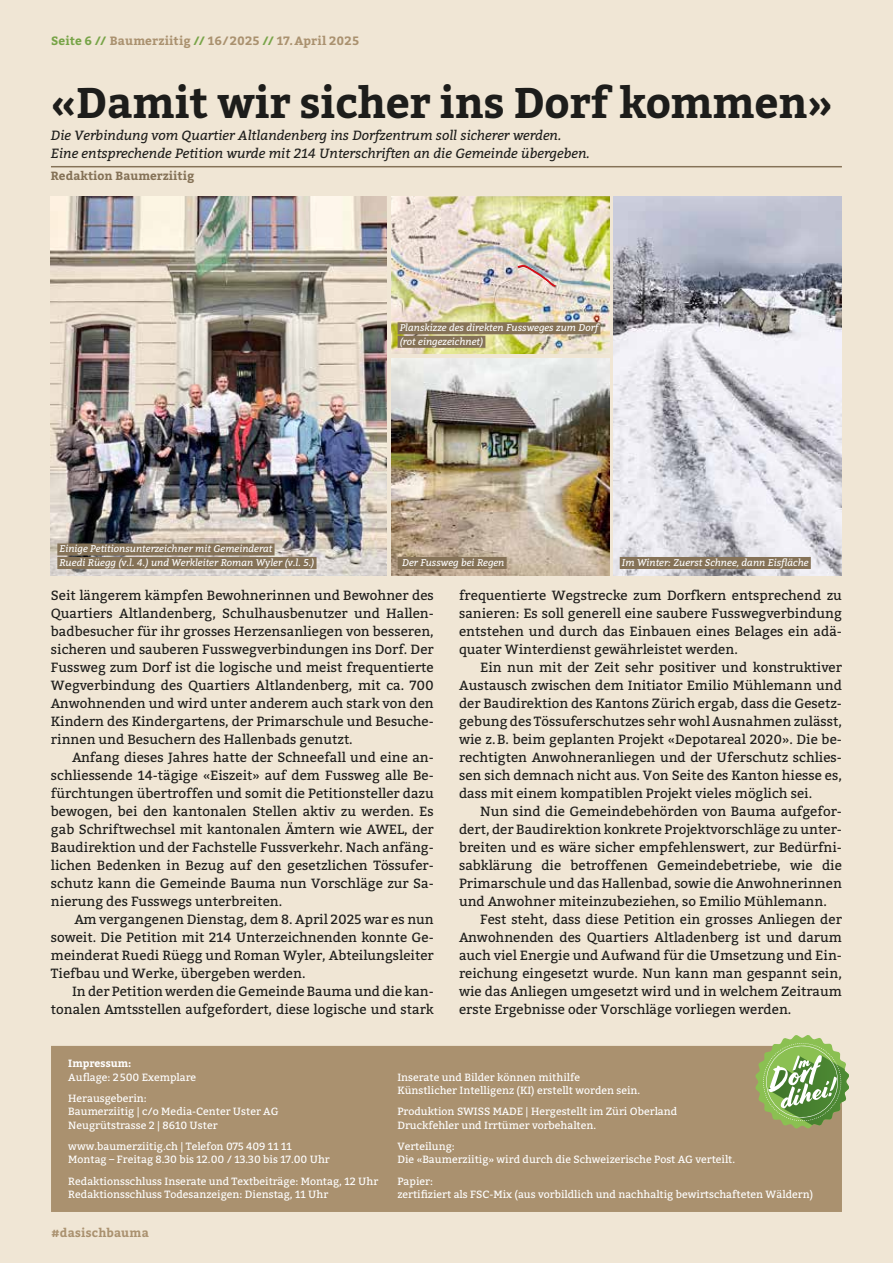
<style>
.page{position:relative;width:893px;height:1263px;background:#f0e6d5}
.page>*{position:absolute;margin:0;border:0;box-sizing:border-box;transform-origin:0 0}
.t1{font:700 42.75px "Bitter";letter-spacing:-.01em;color:#1d1d1b}
.t2{font:13.35px/18px "Bitter";color:#1d1d1b;text-align:justify}
.t3{font:italic 13.35px/17.9px "Bitter";color:#1d1d1b}
.t4{font:700 12px "Bitter";letter-spacing:.02em;color:#aa916f}
.t5{font:700 11.85px "Bitter";color:#857257}
.t6{font:10.5px/13.5px "Bitter";color:#fff}
.t7{font:700 10.5px "Bitter";color:#fff}
.t8{font:italic 9.75px/13.5px "Bitter";color:#fff}
.s1{color:#77a447}
</style>
<div class="page">
<hr style="left:51px;top:166px;width:791px;height:1px;background:#857257">
<img style="left:51px;top:196px;width:336px;height:379px">
<img style="left:391px;top:196px;width:218px;height:158px">
<img style="left:613px;top:196px;width:229px;height:379px">
<img style="left:391px;top:358px;width:218px;height:217px">
<div style="left:57px;top:543px;width:218px;height:12px;background:#857257"></div>
<div style="left:57px;top:557px;width:260px;height:12px;background:#857257"></div>
<div style="left:398px;top:322px;width:202px;height:12px;background:#857257"></div>
<div style="left:398px;top:336px;width:87px;height:12px;background:#857257"></div>
<div style="left:398px;top:557px;width:109px;height:12px;background:#857257"></div>
<div style="left:620px;top:557px;width:191px;height:12px;background:#857257"></div>
<svg style="left:516px;top:264px;width:41px;height:23px"></svg>
<div style="left:51px;top:1046px;width:791px;height:166px;background:#aa916f"></div>
<svg style="left:755px;top:1035px;width:94px;height:93px;background:#96b372"></svg>
<p class="t4" style="left:51px;top:33px;width:310px"><span class="s1">Seite 6 //</span> Baumerziitig <span class="s1">//</span> 16/ 2025 <span class="s1">//</span> 17.April 2025</p>
<h1 class="t1" style="left:51px;top:75px;width:783px">«Damit wir sicher ins Dorf kommen»</h1>
<p class="t3" style="left:51px;top:127px;width:541px">Die Verbindung vom Quartier Altlandenberg ins Dorfzentrum soll sicherer werden.<br>Eine entsprechende Petition wurde mit 214 Unterschriften an die Gemeinde übergeben.</p>
<p class="t5" style="left:51px;top:168px;width:145px">Redaktion Baumerziitig</p>
<p class="t8" style="left:59px;top:542px;width:256px">Einige Petitionsunterzeichner mit Gemeinderat<br>Ruedi Rüegg (v.l. 4.) und Werkleiter Roman Wyler (v.l. 5.)</p>
<p class="t8" style="left:400px;top:321px;width:200px">Planskizze des direkten Fussweges zum Dorf (rot eingezeichnet)</p>
<p class="t8" style="left:402px;top:556px;width:104px">Der Fussweg bei Regen</p>
<p class="t8" style="left:622px;top:556px;width:188px">Im Winter: Zuerst Schnee, dann Eisfläche</p>
<p class="t2" style="left:51px;top:586px;width:384px">Seit längerem kämpfen Bewohnerinnen und Bewohner des Quartiers Altlandenberg, Schulhausbenutzer und Hallen&shy;badbesucher für ihr grosses Herzensanliegen von besseren, sicheren und sauberen Fusswegverbindungen ins Dorf. Der Fussweg zum Dorf ist die logische und meist frequentierte Wegverbindung des Quartiers Altlandenberg, mit ca. 700<br>Anwohnenden und wird unter anderem auch stark von den Kindern des Kindergartens, der Primarschule und Besuche&shy;rinnen und Besuchern des Hallenbads genutzt.</p>
<p class="t2" style="left:51px;top:748px;width:384px;text-indent:21px">Anfang dieses Jahres hatte der Schneefall und eine an&shy;schliessende 14-tägige «Eiszeit» auf dem Fussweg alle Be&shy;fürchtungen übertroffen und somit die Petitionsteller dazu bewogen, bei den kantonalen Stellen aktiv zu werden. Es gab Schriftwechsel mit kantonalen Ämtern wie AWEL, der Baudirektion und der Fachstelle Fussverkehr. Nach anfäng&shy;lichen Bedenken in Bezug auf den gesetzlichen Tössufer&shy;schutz kann die Gemeinde Bauma nun Vorschläge zur Sa&shy;nierung des Fusswegs unterbreiten.</p>
<p class="t2" style="left:51px;top:910px;width:384px;text-indent:24px">Am vergangenen Dienstag, dem 8. April 2025 war es nun soweit. Die Petition mit 214 Unterzeichnenden konnte Ge&shy;meinderat Ruedi Rüegg und Roman Wyler, Abteilungsleiter Tiefbau und Werke, übergeben werden.</p>
<p class="t2" style="left:51px;top:982px;width:384px;text-align:right">In der Petition werden die Gemeinde Bauma und die kan&shy;tonalen Amtsstellen aufgefordert, diese logische und stark</p>
<p class="t2" style="left:459px;top:586px;width:384px">frequentierte Wegstrecke zum Dorfkern entsprechend zu sanieren: Es soll generell eine saubere Fusswegverbindung entstehen und durch das Einbauen eines Belages ein adä&shy;quater Winterdienst gewährleistet werden.</p>
<p class="t2" style="left:459px;top:658px;width:384px;text-indent:21px">Ein nun mit der Zeit sehr positiver und konstruktiver Austausch zwischen dem Initiator Emilio Mühlemann und der Baudirektion des Kantons Zürich ergab, dass die Gesetz&shy;gebung des Tössuferschutzes sehr wohl Ausnahmen zulässt, wie z.B. beim geplanten Projekt «Depotareal 2020». Die be&shy;rechtigten Anwohneranliegen und der Uferschutz schlies&shy;sen sich demnach nicht aus. Von Seite des Kanton hiesse es, dass mit einem kompatiblen Projekt vieles möglich sei.</p>
<p class="t2" style="left:459px;top:802px;width:384px;text-indent:21px">Nun sind die Gemeindebehörden von Bauma aufgefor&shy;dert, der Baudirektion konkrete Projektvorschläge zu unter&shy;breiten und es wäre sicher empfehlenswert, zur Bedürfni&shy;sabklärung die betroffenen Gemeindebetriebe, wie die Primarschule und das Hallenbad, sowie die Anwohnerinnen und Anwohner miteinzubeziehen, so Emilio Mühlemann.</p>
<p class="t2" style="left:459px;top:910px;width:384px;text-indent:21px">Fest steht, dass diese Petition ein grosses Anliegen der Anwohnenden des Quartiers Altladenberg ist und darum auch viel Energie und Aufwand für die Umsetzung und Ein&shy;reichung eingesetzt wurde. Nun kann man gespannt sein, wie das Anliegen umgesetzt wird und in welchem Zeitraum erste Ergebnisse oder Vorschläge vorliegen werden.</p>
<p class="t7" style="left:68px;top:1056px;width:65px">Impressum:</p>
<p class="t6" style="left:68px;top:1066px;width:129px;line-height:21.1px">Auflage: 2500 Exemplare<br>Herausgeberin:</p>
<p class="t6" style="left:68px;top:1105px;width:212px">Baumerziitig | c/o Media-Center Uster AG<br>Neugrütstrasse 2 | 8610 Uster</p>
<p class="t6" style="left:68px;top:1139px;width:263px">www.baumerziitig.ch | Telefon 075 409 11 11<br>Montag – Freitag 8.30 bis 12.00 / 13.30 bis 17.00 Uhr</p>
<p class="t6" style="left:68px;top:1174px;width:311px">Redaktionsschluss Inserate und Textbeiträge: Montag, 12 Uhr<br>Redaktionsschluss Todesanzeigen: Dienstag, 11 Uhr</p>
<p class="t4" style="left:51px;top:1225px;width:99px">#dasischbauma</p>
<p class="t6" style="left:397px;top:1070px;width:244px">Inserate und Bilder können mithilfe<br>Künstlicher Intelligenz (KI) erstellt worden sein.</p>
<p class="t6" style="left:397px;top:1105px;width:281px">Produktion SWISS MADE | Hergestellt im Züri Oberland<br>Druckfehler und Irrtümer vorbehalten.</p>
<p class="t6" style="left:397px;top:1139px;width:339px">Verteilung:<br>Die «Baumerziitig» wird durch die Schweizerische Post AG verteilt.</p>
<p class="t6" style="left:397px;top:1174px;width:417px">Papier:<br>zertifiziert als FSC-Mix (aus vorbildlich und nachhaltig bewirtschafteten Wäldern)</p>
</div>
